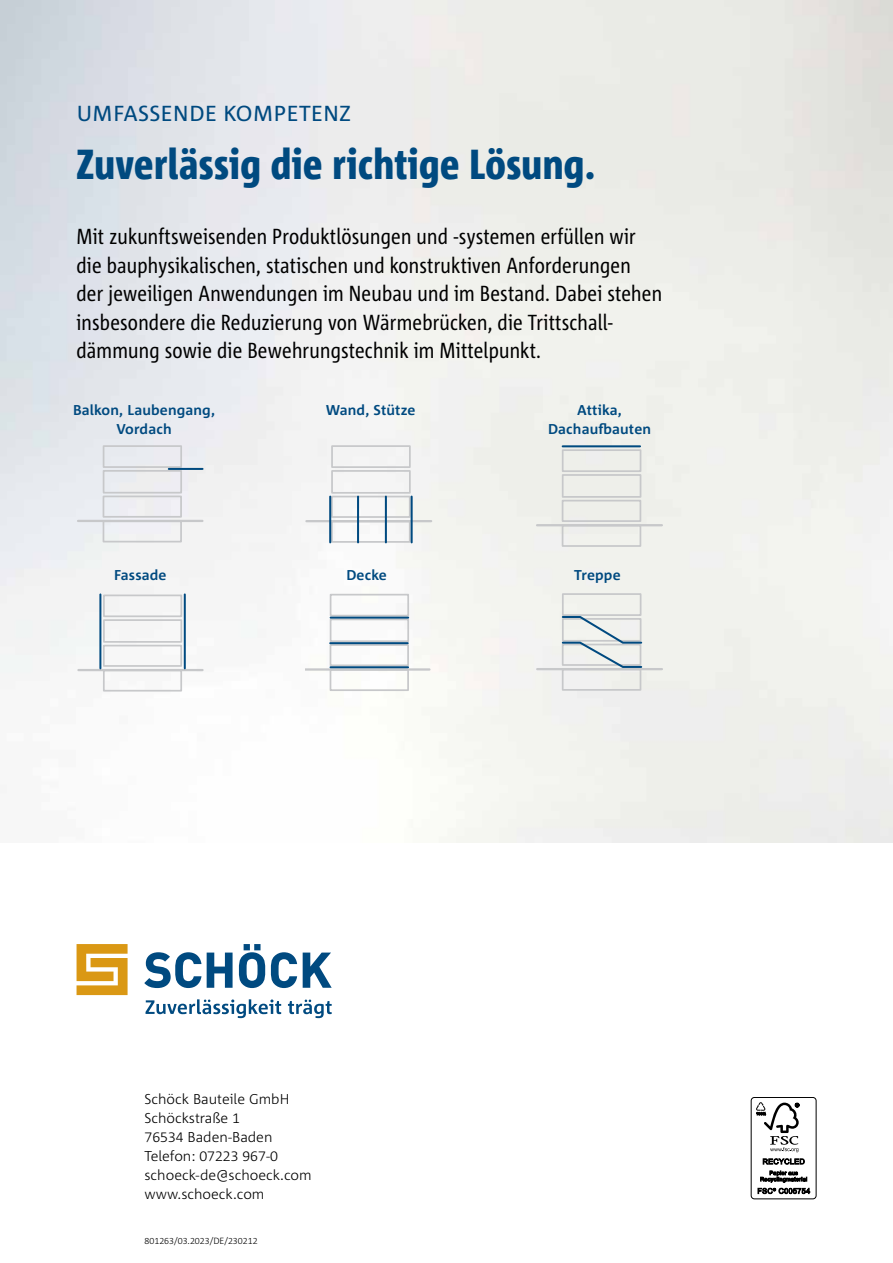
<style>
.page{position:relative;width:893px;height:1263px;background:#fff}
.page>*{position:absolute;margin:0;border:0;box-sizing:border-box;transform-origin:0 0}
.t1{font:800 condensed 42px "Corpid Schoeck";letter-spacing:.01em;color:#004a80}
.t2{font:condensed 21.75px/28.5px "Corpid Schoeck";letter-spacing:.01em;color:#000}
.t3{font:21.75px "Corpid Schoeck";letter-spacing:.02em;color:#004a80}
.t4{font:300 14.25px/19.2px "Corpid Schoeck";color:#000}
.t5{font:700 14.25px/19.2px "Corpid Schoeck";letter-spacing:.01em;color:#004a80;text-align:center}
.t6{font:300 9px "Corpid Schoeck";color:#000}
</style>
<div class="page">
<svg style="left:146px;top:999px;width:186px;height:19px"></svg>
<svg style="left:144px;top:944px;width:188px;height:44px"></svg>
<svg style="left:77px;top:944px;width:51px;height:51px"></svg>
<div style="left:751px;top:1097px;width:65px;height:102px;border:1px solid #000;border-radius:3px"></div>
<svg style="left:756px;top:1102px;width:43px;height:50px"></svg>
<svg style="left:763px;top:1158px;width:42px;height:6px"></svg>
<svg style="left:760px;top:1171px;width:47px;height:11px"></svg>
<svg style="left:758px;top:1188px;width:52px;height:6px"></svg>
<img style="left:0;top:0;width:893px;height:842px">
<hr style="left:563px;top:445px;width:77px;height:2px;background:#004a80">
<svg style="left:561px;top:448px;width:81px;height:100px;background:#e7e8e5"></svg>
<hr style="left:537px;top:524px;width:125px;height:2px;background:#c7c8ca">
<svg style="left:330px;top:444px;width:82px;height:100px"></svg>
<hr style="left:306px;top:520px;width:125px;height:2px;background:#c7c8ca">
<hr style="left:411px;top:497px;width:2px;height:45px;background:#004a80">
<hr style="left:329px;top:497px;width:2px;height:45px;background:#004a80">
<hr style="left:385px;top:497px;width:2px;height:45px;background:#004a80">
<hr style="left:357px;top:497px;width:2px;height:45px;background:#004a80">
<hr style="left:537px;top:668px;width:125px;height:2px;background:#c7c8ca">
<svg style="left:561px;top:593px;width:82px;height:99px"></svg>
<svg style="left:102px;top:594px;width:81px;height:98px"></svg>
<hr style="left:78px;top:669px;width:125px;height:2px;background:#c7c8ca">
<hr style="left:99px;top:594px;width:2px;height:74px;background:#004a80">
<hr style="left:184px;top:594px;width:2px;height:74px;background:#004a80">
<svg style="left:329px;top:593px;width:81px;height:99px"></svg>
<hr style="left:305px;top:668px;width:124px;height:3px;background:#c7c8ca">
<hr style="left:331px;top:617px;width:77px;height:2px;background:#004a80">
<hr style="left:330px;top:642px;width:78px;height:2px;background:#004a80">
<hr style="left:330px;top:666px;width:78px;height:2px;background:#004a80">
<svg style="left:102px;top:444px;width:81px;height:99px"></svg>
<hr style="left:78px;top:520px;width:124px;height:2px;background:#c7c8ca">
<hr style="left:169px;top:468px;width:34px;height:2px;background:#004a80">
<p class="t3" style="left:77px;top:100px;width:275px">UMFASSENDE KOMPETENZ</p>
<h1 class="t1" style="left:77px;top:138px;width:520px">Zuverlässig die richtige Lösung.</h1>
<p class="t2" style="left:77px;top:222px;width:587px">Mit zukunftsweisenden Produktlösungen und -systemen erfüllen wir die bauphysikalischen, statischen und konstruktiven Anforderungen der jeweiligen Anwendungen im Neubau und im Bestand. Dabei stehen insbesondere die Reduzierung von Wärmebrücken, die Trittschall&shy;dämmung sowie die Bewehrungstechnik im Mittelpunkt.</p>
<p class="t5" style="left:73px;top:400px;width:144px">Balkon, Laubengang,<br>Vordach</p>
<p class="t5" style="left:326px;top:400px;width:91px">Wand, Stütze</p>
<p class="t5" style="left:548px;top:400px;width:104px">Attika,<br>Dachaufbauten</p>
<p class="t5" style="left:114px;top:566px;width:54px">Fassade</p>
<p class="t5" style="left:346px;top:566px;width:42px">Decke</p>
<p class="t5" style="left:574px;top:566px;width:48px">Treppe</p>
<p class="t4" style="left:145px;top:1089px;width:169px">Schöck Bauteile GmbH<br>Schöckstraße 1<br>76534 Baden-Baden<br>Telefon: 07223 967-0 schoeck-de@schoeck.com www.schoeck.com</p>
<p class="t6" style="left:145px;top:1235px;width:115px">801263/03.2023/DE/230212</p>
</div>
